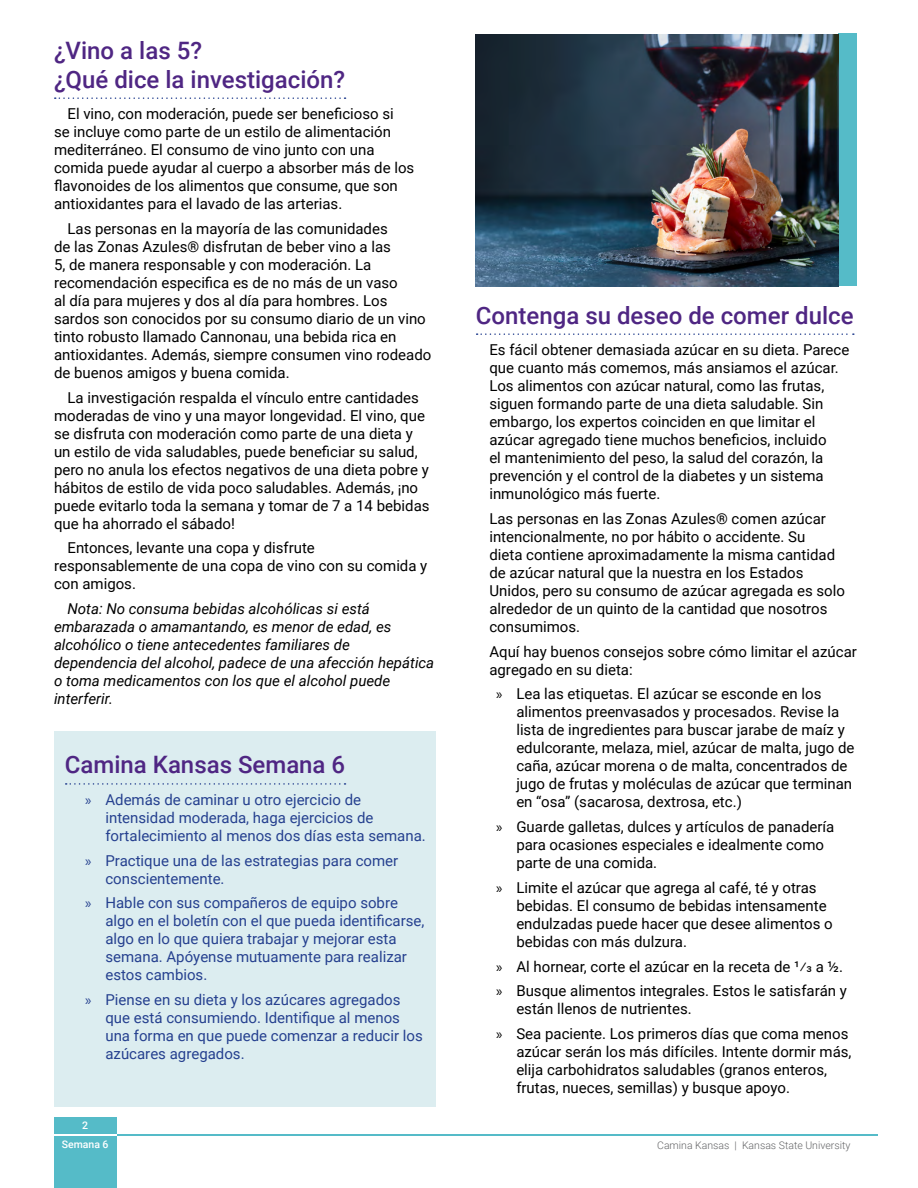
<style>
.page{position:relative;width:918px;height:1188px;background:#fff}
.page>*{position:absolute;margin:0;border:0;box-sizing:border-box;transform-origin:0 0}
.t1{font:500 24px/28.8px "Roboto";color:#4f2683}
.t2{font:15px/18px "Roboto";color:#000}
.t3{font:15px/18px "Roboto";color:#25408f}
.t4{font:italic 15px/18px "Roboto";color:#000}
.t5{font:300 10.5px "Roboto";color:#636466}
.t6{font:500 10.5px/19.4px "Roboto";color:#fff;text-align:center}
.s1{font-family:"Myriad Pro"}
</style>
<div class="page">
<div style="left:54px;top:1117px;width:62px;height:71px;background:#55bbc8"></div>
<hr style="left:96px;top:1134px;width:782px;height:1px;background:#55bbc8">
<hr style="left:54px;top:1134px;width:62px;height:1px;background:#fff">
<div style="left:54px;top:731px;width:381px;height:376px;background:#dcedf0"></div>
<svg style="left:55px;top:97px;width:291px;height:2px"></svg>
<svg style="left:477px;top:333px;width:377px;height:2px"></svg>
<svg style="left:66px;top:783px;width:280px;height:2px"></svg>
<div style="left:839px;top:34px;width:18px;height:252px;background:#55bbc8"></div>
<img style="left:476px;top:34px;width:363px;height:252px">
<h2 class="t1" style="left:54px;top:35px;width:293px">¿Vino a las 5?<br>¿Qué dice la investigación?</h2>
<p class="t2" style="left:68px;top:104px;width:328px">El vino, con moderación, puede ser beneficioso si</p>
<p class="t2" style="left:54px;top:122px;width:362px">se incluye como parte de un estilo de alimentación mediterráneo. El consumo de vino junto con una comida puede ayudar al cuerpo a absorber más de los</p>
<p class="t2" style="left:54px;top:176px;width:345px">flavonoides de los alimentos que consume, que son</p>
<p class="t2" style="left:54px;top:194px;width:290px">antioxidantes para el lavado de las arterias.</p>
<p class="t2" style="left:54px;top:219px;width:339px;text-indent:14px">Las personas en la mayoría de las comunidades de las Zonas Azules® disfrutan de beber vino a las<br>5, de manera responsable y con moderación. La</p>
<p class="t2" style="left:54px;top:273px;width:345px">recomendación especifica es de no más de un vaso</p>
<p class="t2" style="left:54px;top:291px;width:379px">al día para mujeres y dos al día para hombres. Los sardos son conocidos por su consumo diario de un vino tinto robusto llamado Cannonau, una bebida rica en antioxidantes. Además, siempre consumen vino rodeado de buenos amigos y buena comida.</p>
<p class="t2" style="left:54px;top:388px;width:373px;text-indent:14px">La investigación respalda el vínculo entre cantidades moderadas de vino y una mayor longevidad. El vino, que se disfruta con moderación como parte de una dieta y</p>
<p class="t2" style="left:54px;top:442px;width:365px">un estilo de vida saludables, puede beneficiar su salud,</p>
<p class="t2" style="left:54px;top:460px;width:377px">pero no anula los efectos negativos de una dieta pobre y hábitos de estilo de vida poco saludables. Además, ¡no puede evitarlo toda la semana y tomar de 7 a 14 bebidas que ha ahorrado el sábado!</p>
<p class="t2" style="left:54px;top:539px;width:375px;text-indent:14px">Entonces, levante una copa y disfrute responsablemente de una copa de vino con su comida y con amigos.</p>
<p class="t4" style="left:68px;top:599px;width:304px">Nota: No consuma bebidas alcohólicas si está</p>
<p class="t4" style="left:54px;top:617px;width:339px">embarazada o amamantando, es menor de edad, es</p>
<p class="t4" style="left:54px;top:635px;width:382px">alcohólico o tiene antecedentes familiares de dependencia del alcohol, padece de una afección hepática</p>
<p class="t4" style="left:54px;top:671px;width:338px">o toma medicamentos con los que el alcohol puede interferir.</p>
<h2 class="t1" style="left:65px;top:750px;width:282px">Camina Kansas Semana 6</h2>
<p class="t3" style="left:105px;top:790px;width:322px;text-indent:-20px"><span class="s1">»</span> Además de caminar u otro ejercicio de intensidad moderada, haga ejercicios de fortalecimiento al menos dos días esta semana.</p>
<p class="t3" style="left:105px;top:851px;width:294px;text-indent:-20px"><span class="s1">»</span> Practique una de las estrategias para comer conscientemente.</p>
<p class="t3" style="left:85px;top:894px;width:314px"><span class="s1">»</span> Hable con sus compañeros de equipo sobre</p>
<p class="t3" style="left:105px;top:912px;width:320px">algo en el boletín con el que pueda identificarse,</p>
<p class="t3" style="left:105px;top:930px;width:303px">algo en lo que quiera trabajar y mejorar esta semana. Apóyense mutuamente para realizar estos cambios.</p>
<p class="t3" style="left:85px;top:990px;width:317px"><span class="s1">»</span> Piense en su dieta y los azúcares agregados</p>
<p class="t3" style="left:105px;top:1008px;width:296px">que está consumiendo. Identifique al menos</p>
<p class="t3" style="left:105px;top:1026px;width:319px">una forma en que puede comenzar a reducir los azúcares agregados.</p>
<p class="t6" style="left:62px;top:1115px;width:48px">2<br>Semana 6</p>
<h2 class="t1" style="left:476px;top:300px;width:379px">Contenga su deseo de comer dulce</h2>
<p class="t2" style="left:489px;top:340px;width:362px">Es fácil obtener demasiada azúcar en su dieta. Parece que cuanto más comemos, más ansiamos el azúcar.<br>Los alimentos con azúcar natural, como las frutas, siguen formando parte de una dieta saludable. Sin embargo, los expertos coinciden en que limitar el</p>
<p class="t2" style="left:489px;top:430px;width:339px">azúcar agregado tiene muchos beneficios, incluido</p>
<p class="t2" style="left:489px;top:448px;width:336px;text-align:justify">el mantenimiento del peso, la salud del corazón, la prevención y el control de la diabetes y un sistema inmunológico más fuerte.</p>
<p class="t2" style="left:489px;top:509px;width:357px">Las personas en las Zonas Azules® comen azúcar intencionalmente, no por hábito o accidente. Su<br>dieta contiene aproximadamente la misma cantidad de azúcar natural que la nuestra en los Estados Unidos, pero su consumo de azúcar agregada es solo alrededor de un quinto de la cantidad que nosotros consumimos.</p>
<p class="t2" style="left:489px;top:642px;width:369px">Aquí hay buenos consejos sobre cómo limitar el azúcar agregado en su dieta:</p>
<p class="t2" style="left:516px;top:685px;width:340px;text-indent:-20px"><span class="s1">»</span> Lea las etiquetas. El azúcar se esconde en los alimentos preenvasados y procesados. Revise la lista de ingredientes para buscar jarabe de maíz y edulcorante, melaza, miel, azúcar de malta, jugo de caña, azúcar morena o de malta, concentrados de jugo de frutas y moléculas de azúcar que terminan en “osa” (sacarosa, dextrosa, etc.)</p>
<p class="t2" style="left:516px;top:817px;width:319px;text-indent:-20px"><span class="s1">»</span> Guarde galletas, dulces y artículos de panadería para ocasiones especiales e idealmente como parte de una comida.</p>
<p class="t2" style="left:516px;top:878px;width:318px;text-indent:-20px"><span class="s1">»</span> Limite el azúcar que agrega al café, té y otras bebidas. El consumo de bebidas intensamente endulzadas puede hacer que desee alimentos o bebidas con más dulzura.</p>
<p class="t2" style="left:496px;top:957px;width:349px"><span class="s1">»</span> Al hornear, corte el azúcar en la receta de 1/3 a ½.</p>
<p class="t2" style="left:516px;top:982px;width:332px;text-indent:-20px"><span class="s1">»</span> Busque alimentos integrales. Estos le satisfarán y están llenos de nutrientes.</p>
<p class="t2" style="left:516px;top:1024px;width:337px;text-indent:-20px"><span class="s1">»</span> Sea paciente. Los primeros días que coma menos azúcar serán los más difíciles. Intente dormir más, elija carbohidratos saludables (granos enteros, frutas, nueces, semillas) y busque apoyo.</p>
<p class="t5" style="left:657px;top:1138px;width:195px">Camina Kansas | Kansas State University</p>
</div>
